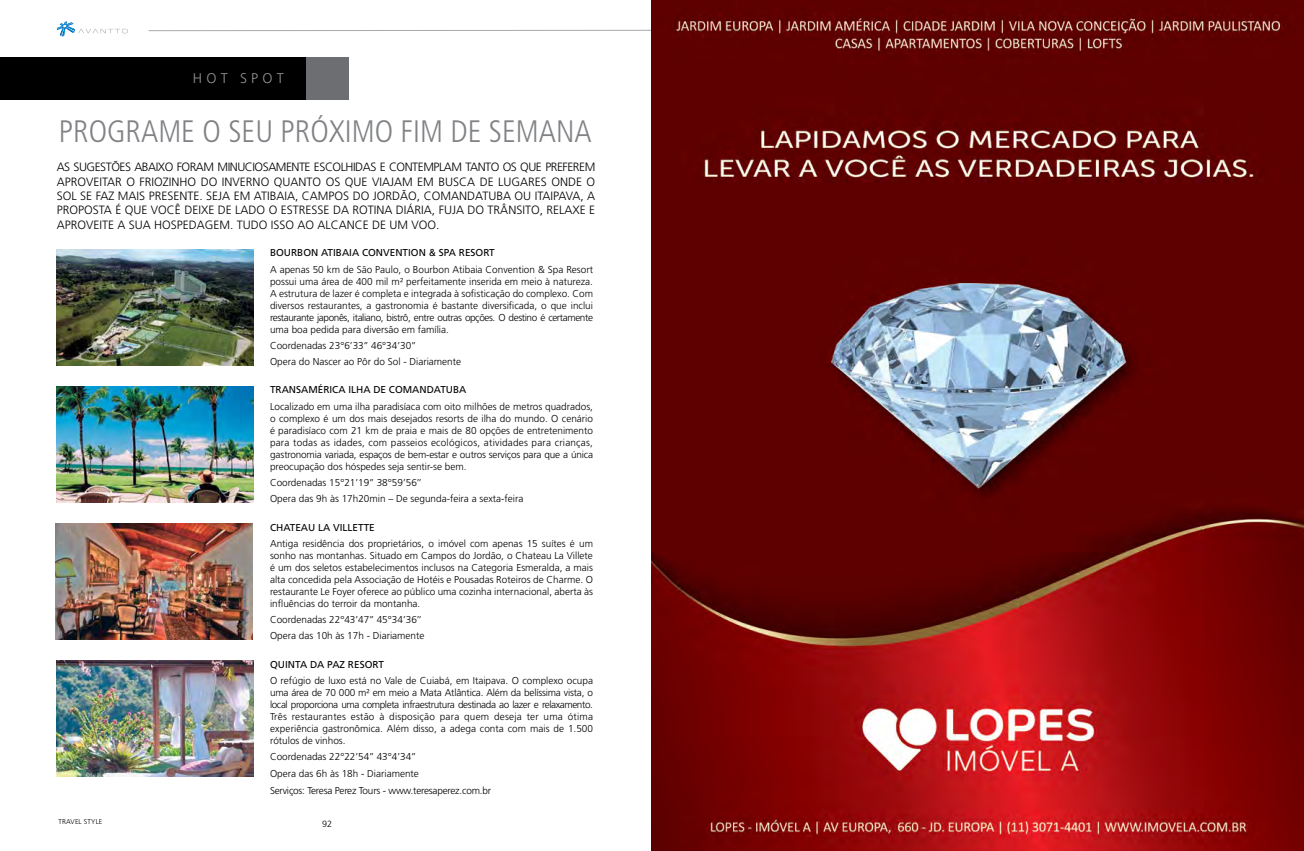
<style>
.page{position:relative;width:1304px;height:851px;background:#fff}
.page>*{position:absolute;margin:0;border:0;box-sizing:border-box;transform-origin:0 0}
.t1{font:300 condensed 31px "Frutiger";color:#808285}
.t2{font:300 14px "Frutiger";letter-spacing:.3em;color:#939598}
.t3{font:300 12px/14.4px "Frutiger";color:#000;text-align:justify}
.t4{font:300 10px/12px "Frutiger";color:#000;text-align:justify}
.t5{font:10px "Frutiger";color:#000}
.t6{font:300 10px "Frutiger";letter-spacing:-.02em;color:#000}
.t7{font:300 9px "Frutiger";color:#000}
.t8{font:300 7px "Frutiger";letter-spacing:.02em;color:#000}
</style>
<div class="page">
<svg style="left:57px;top:21px;width:71px;height:16px"></svg>
<svg style="left:148px;top:21px;width:504px;height:18px"></svg>
<img style="left:57px;top:249px;width:197px;height:116px">
<img style="left:57px;top:660px;width:197px;height:116px">
<img style="left:57px;top:386px;width:197px;height:116px">
<img style="left:56px;top:523px;width:197px;height:116px">
<div style="left:0;top:57px;width:306px;height:42px;background:#000"></div>
<div style="left:306px;top:57px;width:43px;height:42px;background:#6d6e71"></div>
<img style="left:652px;top:0;width:652px;height:850px">
<h2 class="t2" style="left:193px;top:70px;width:92px">HOT SPOT</h2>
<h1 class="t1" style="left:59px;top:114px;width:534px">PROGRAME O SEU PRÓXIMO FIM DE SEMANA</h1>
<p class="t3" style="left:57px;top:160px;width:540px">AS SUGESTÕES ABAIXO FORAM MINUCIOSAMENTE ESCOLHIDAS E CONTEMPLAM TANTO OS QUE PREFEREM APROVEITAR O FRIOZINHO DO INVERNO QUANTO OS QUE VIAJAM EM BUSCA DE LUGARES ONDE O SOL SE FAZ MAIS PRESENTE. SEJA EM ATIBAIA, CAMPOS DO JORDÃO, COMANDATUBA OU ITAIPAVA, A PROPOSTA É QUE VOCÊ DEIXE DE LADO O ESTRESSE DA ROTINA DIÁRIA, FUJA DO TRÂNSITO, RELAXE E APROVEITE A SUA HOSPEDAGEM. TUDO ISSO AO ALCANCE DE UM VOO.</p>
<p class="t5" style="left:270px;top:247px;width:226px">BOURBON ATIBAIA CONVENTION &amp; SPA RESORT</p>
<p class="t4" style="left:270px;top:263px;width:325px">A apenas 50 km de São Paulo, o Bourbon Atibaia Convention &amp; Spa Resort possui uma área de 400 mil m² perfeitamente inserida em meio à natureza.<br>A estrutura de lazer é completa e integrada à sofisticação do complexo. Com diversos restaurantes, a gastronomia é bastante diversificada, o que inclui restaurante japonês, italiano, bistrô, entre outras opções. O destino é certamente uma boa pedida para diversão em família.</p>
<p class="t4" style="left:270px;top:337px;width:193px;line-height:16.2px">Coordenadas 23°6’33’’ 46°34’30’’<br>Opera do Nascer ao Pôr do Sol - Diariamente</p>
<p class="t5" style="left:270px;top:384px;width:198px">TRANSAMÉRICA ILHA DE COMANDATUBA</p>
<p class="t4" style="left:270px;top:400px;width:325px">Localizado em uma ilha paradisíaca com oito milhões de metros quadrados, o complexo é um dos mais desejados resorts de ilha do mundo. O cenário é paradisíaco com 21 km de praia e mais de 80 opções de entretenimento para todas as idades, com passeios ecológicos, atividades para crianças, gastronomia variada, espaços de bem-estar e outros serviços para que a única preocupação dos hóspedes seja sentir-se bem.</p>
<p class="t4" style="left:270px;top:474px;width:255px;line-height:16.2px">Coordenadas 15°21’19’’ 38°59’56’’<br>Opera das 9h às 17h20min – De segunda-feira a sexta-feira</p>
<p class="t5" style="left:270px;top:521px;width:106px">CHATEAU LA VILLETTE</p>
<p class="t4" style="left:270px;top:537px;width:325px">Antiga residência dos proprietários, o imóvel com apenas 15 suítes é um sonho nas montanhas. Situado em Campos do Jordão, o Chateau La Villete é um dos seletos estabelecimentos inclusos na Categoria Esmeralda, a mais alta concedida pela Associação de Hotéis e Pousadas Roteiros de Charme. O restaurante Le Foyer oferece ao público uma cozinha internacional, aberta às influências do terroir da montanha.</p>
<p class="t4" style="left:270px;top:611px;width:156px;line-height:16.2px">Coordenadas 22°43’47’’ 45°34’36’’<br>Opera das 10h às 17h - Diariamente</p>
<p class="t5" style="left:270px;top:658px;width:115px">QUINTA DA PAZ RESORT</p>
<p class="t4" style="left:270px;top:674px;width:325px">O refúgio de luxo está no Vale de Cuiabá, em Itaipava. O complexo ocupa uma área de 70 000 m² em meio a Mata Atlântica. Além da belíssima vista, o local proporciona uma completa infraestrutura destinada ao lazer e relaxamento.<br>Três restaurantes estão à disposição para quem deseja ter uma ótima experiência gastronômica. Além disso, a adega conta com mais de 1.500 rótulos de vinhos.</p>
<p class="t4" style="left:270px;top:748px;width:150px;line-height:16.3px">Coordenadas 22°22’54’’ 43°4’34’’<br>Opera das 6h às 18h - Diariamente</p>
<p class="t8" style="left:58px;top:817px;width:45px">TRAVEL STYLE</p>
<p class="t6" style="left:270px;top:784px;width:223px">Serviços: Teresa Perez Tours - www.teresaperez.com.br</p>
<p class="t7" style="left:322px;top:818px;width:12px">92</p>
</div>
